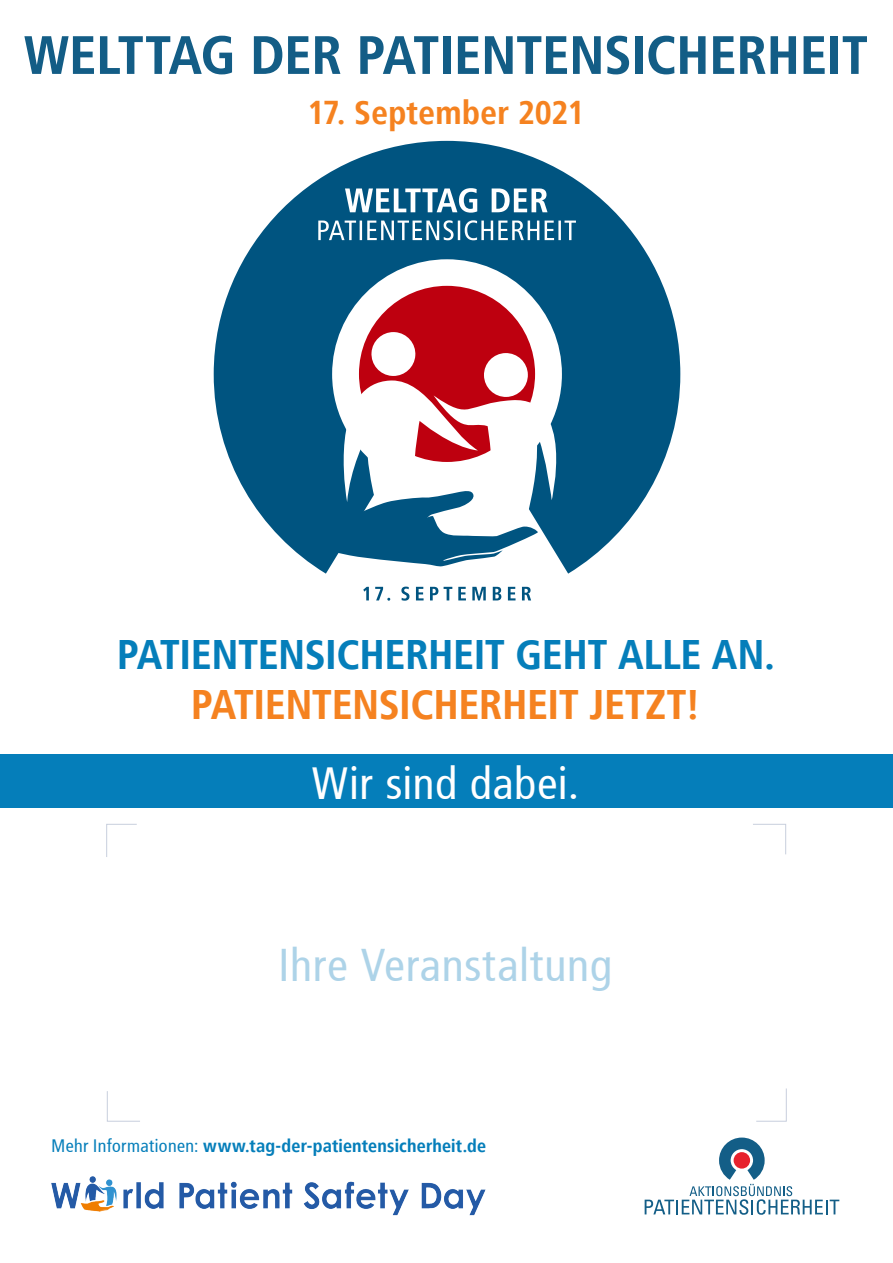
<style>
.page{position:relative;width:893px;height:1263px;background:#fff}
.page>*{position:absolute;margin:0;border:0;box-sizing:border-box;transform-origin:0 0}
.t1{font:700 54px "Transit Offc";letter-spacing:-.02em;color:#135d86}
.t2{font:45.75px "Transit Offc";letter-spacing:-.02em;color:#add3e8}
.t3{font:45px "Transit Offc";letter-spacing:-.02em;color:#fff}
.t4{font:700 41.25px "Transit Offc";letter-spacing:-.025em;color:#057eba}
.t5{font:700 41.25px "Transit Offc";letter-spacing:-.02em;color:#f58220}
.t6{font:700 33px "Transit Offc";letter-spacing:-.01em;color:#f58220}
.t7{font:700 18px "Transit Offc";letter-spacing:-.01em;color:#057eba}
.s1{font-weight:400}
</style>
<div class="page">
<div style="left:0;top:755px;width:893px;height:53px;background:#057eba"></div>
<svg style="left:106px;top:823px;width:31px;height:34px"></svg>
<svg style="left:107px;top:1091px;width:33px;height:31px"></svg>
<svg style="left:756px;top:1088px;width:31px;height:34px"></svg>
<svg style="left:753px;top:823px;width:33px;height:32px"></svg>
<svg style="left:214px;top:141px;width:466px;height:433px;fill:#005480"></svg>
<svg style="left:312px;top:332px;width:264px;height:235px"></svg>
<svg style="left:363px;top:587px;width:168px;height:14px"></svg>
<svg style="left:318px;top:220px;width:258px;height:20px"></svg>
<svg style="left:345px;top:188px;width:202px;height:25px"></svg>
<svg style="left:645px;top:1137px;width:194px;height:78px"></svg>
<div style="left:734px;top:1152px;width:16px;height:16px;background:#e7222e;border-radius:50%"></div>
<img style="left:51px;top:1176px;width:434px;height:39px">
<h1 class="t1" style="left:24px;top:21px;width:846px">WELTTAG DER PATIENTENSICHERHEIT</h1>
<h3 class="t6" style="left:308px;top:91px;width:279px">17. September 2021</h3>
<h3 class="t4" style="left:117px;top:628px;width:660px">PATIENTENSICHERHEIT GEHT ALLE AN.</h3>
<h3 class="t5" style="left:191px;top:678px;width:512px">PATIENTENSICHERHEIT JETZT!</h3>
<h3 class="t3" style="left:312px;top:757px;width:270px">Wir sind dabei.</h3>
<h2 class="t2" style="left:279px;top:938px;width:337px">Ihre Veranstaltung</h2>
<p class="t7" style="left:51px;top:1134px;width:436px"><span class="s1">Mehr Informationen:</span> www.tag-der-patientensicherheit.de</p>
</div>
